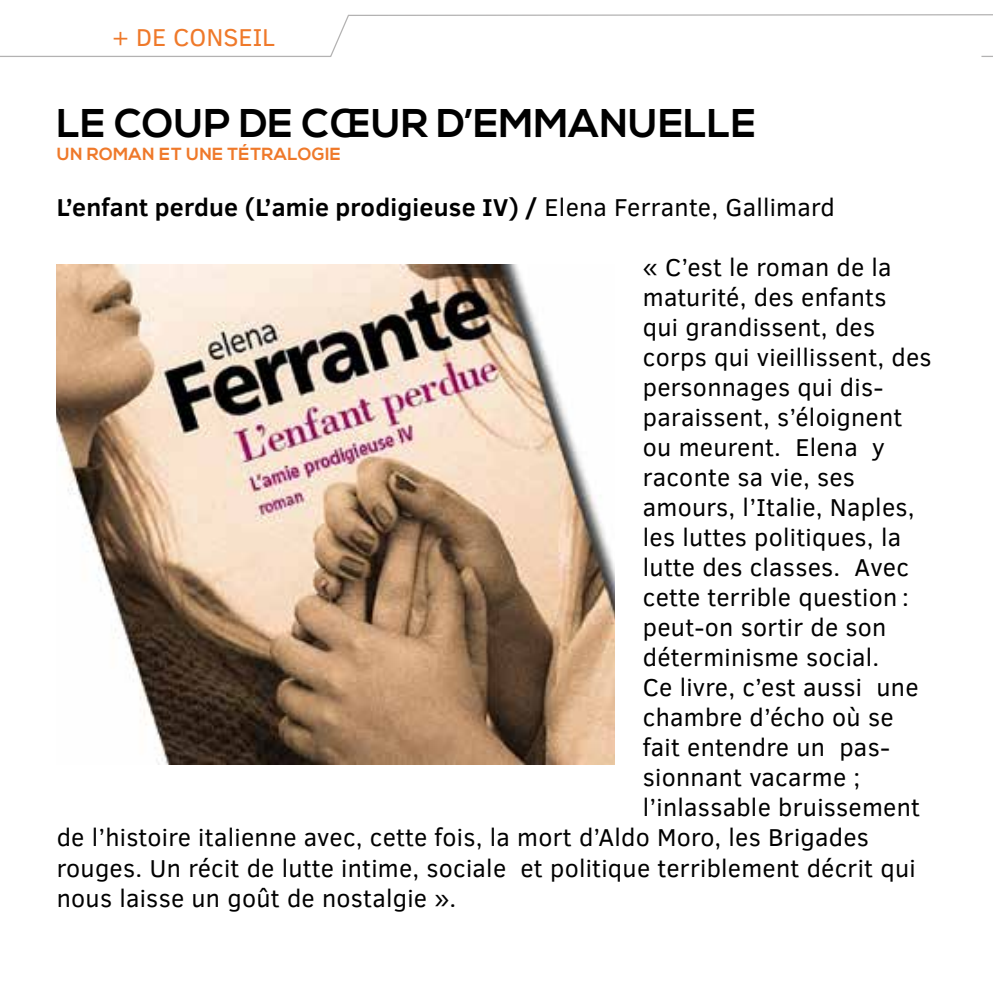
<style>
.page{position:relative;width:993px;height:993px;background:#fff}
.page>*{position:absolute;margin:0;border:0;box-sizing:border-box;transform-origin:0 0}
.t1{font:700 40px "Nexa";letter-spacing:.005em;color:#000}
.t2{font:25px "Clear Sans";letter-spacing:.01em;color:#000}
.t3{font:700 25px "Clear Sans";letter-spacing:.01em;color:#000}
.t4{font:25px "Clear Sans";color:#ef792a}
.t5{font:700 17.5px "Nexa";letter-spacing:.02em;color:#ef792a}
.s1{font-weight:400}
</style>
<div class="page">
<svg style="left:0;top:14px;width:979px;height:43px"></svg>
<svg style="left:979px;top:14px;width:13px;height:43px"></svg>
<img style="left:57px;top:264px;width:557px;height:500px">
<p class="t4" style="left:112px;top:21px;width:165px">+ DE CONSEIL</p>
<h1 class="t1" style="left:57px;top:100px;width:700px">LE COUP DE CŒUR D’EMMANUELLE</h1>
<p class="t5" style="left:57px;top:143px;width:285px">UN ROMAN ET UNE TÉTRALOGIE</p>
<p class="t3" style="left:57px;top:189px;width:779px">L’enfant perdue (L’amie prodigieuse IV) / <span class="s1">Elena Ferrante, Gallimard</span></p>
<p class="t2" style="left:642px;top:250px;width:250px">« C’est le roman de la</p>
<p class="t2" style="left:642px;top:280px;width:245px">maturité, des enfants</p>
<p class="t2" style="left:642px;top:310px;width:234px">qui grandissent, des</p>
<p class="t2" style="left:642px;top:340px;width:290px">corps qui vieillissent, des</p>
<p class="t2" style="left:642px;top:370px;width:242px">personnages qui dis-</p>
<p class="t2" style="left:642px;top:400px;width:261px">paraissent, s’éloignent</p>
<p class="t2" style="left:642px;top:430px;width:243px">ou meurent. Elena y</p>
<p class="t2" style="left:642px;top:460px;width:214px">raconte sa vie, ses</p>
<p class="t2" style="left:642px;top:490px;width:273px">amours, l’Italie, Naples,</p>
<p class="t2" style="left:642px;top:520px;width:260px">les luttes politiques, la</p>
<p class="t2" style="left:642px;top:550px;width:267px">lutte des classes. Avec</p>
<p class="t2" style="left:642px;top:580px;width:267px">cette terrible question :</p>
<p class="t2" style="left:642px;top:610px;width:245px">peut-on sortir de son</p>
<p class="t2" style="left:642px;top:640px;width:238px">déterminisme social.</p>
<p class="t2" style="left:642px;top:670px;width:277px">Ce livre, c’est aussi une</p>
<p class="t2" style="left:642px;top:700px;width:252px">chambre d’écho où se</p>
<p class="t2" style="left:642px;top:730px;width:249px">fait entendre un pas-</p>
<p class="t2" style="left:642px;top:760px;width:219px">sionnant vacarme ;</p>
<p class="t2" style="left:642px;top:790px;width:278px">l’inlassable bruissement</p>
<p class="t2" style="left:57px;top:820px;width:813px">de l’histoire italienne avec, cette fois, la mort d’Aldo Moro, les Brigades</p>
<p class="t2" style="left:57px;top:850px;width:860px">rouges. Un récit de lutte intime, sociale et politique terriblement décrit qui</p>
<p class="t2" style="left:57px;top:880px;width:401px">nous laisse un goût de nostalgie ».</p>
</div>
